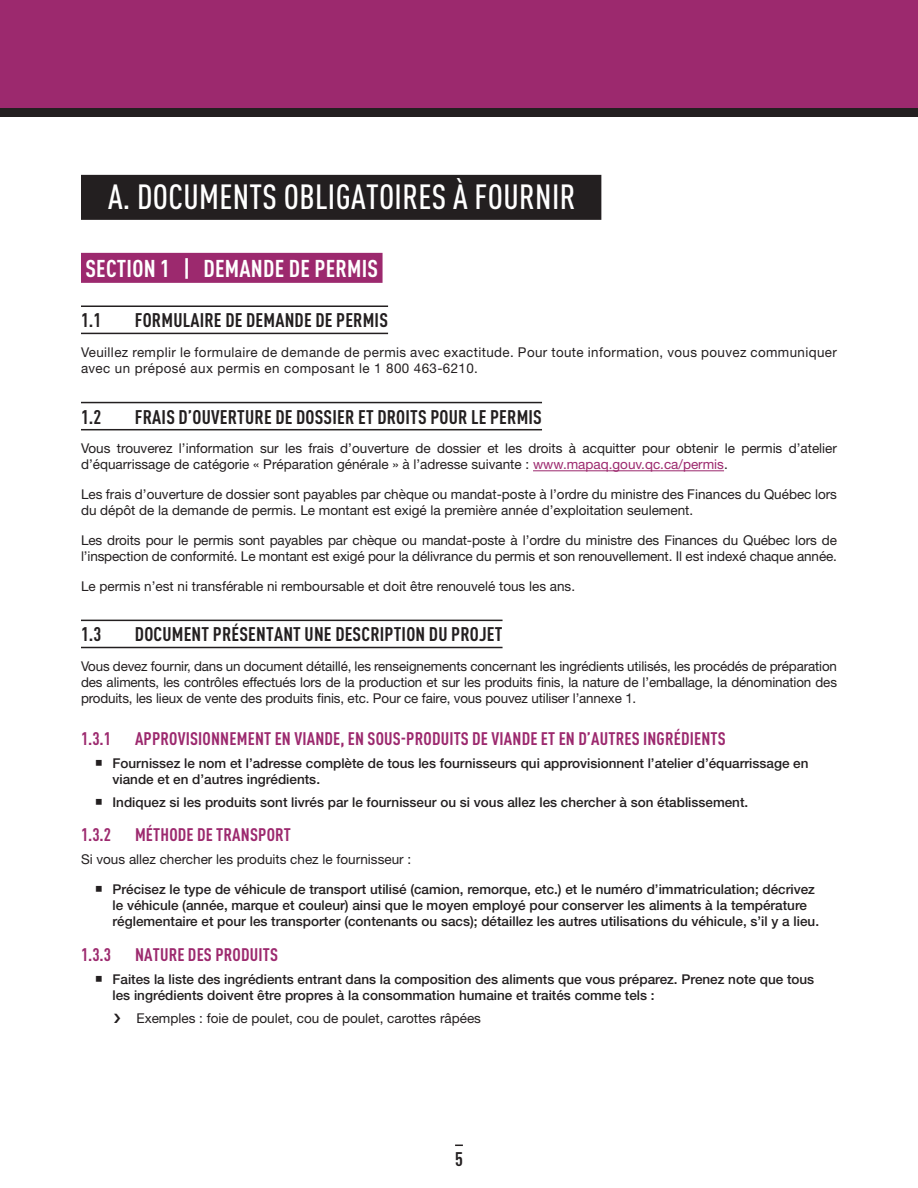
<style>
.page{position:relative;width:918px;height:1188px;background:#fff}
.page>*{position:absolute;margin:0;border:0;box-sizing:border-box;transform-origin:0 0}
.t1{font:500 condensed 34.5px "DINOT";letter-spacing:.01em;color:#fff}
.t2{font:700 condensed 24px "DINOT";letter-spacing:.01em;color:#fff}
.t3{font:700 condensed 19.5px "DINOT";letter-spacing:.01em;color:#231f20}
.t4{font:700 condensed 18px "DINOT";letter-spacing:.01em;color:#9c296e}
.t5{font:13.5px/16.2px "Helvetica Neue";color:#231f20}
.t6{font:500 13.5px/16.2px "Helvetica Neue";color:#231f20}
.t7{font:13.5px/16.2px "Helvetica Neue";letter-spacing:.03em;color:#231f20}
.s1{color:#9c296e}
</style>
<div class="page">
<div style="left:81px;top:175px;width:520px;height:45px;background:#231f20"></div>
<div style="left:81px;top:253px;width:302px;height:30px;background:#9c296e"></div>
<hr style="left:81px;top:306px;width:307px;height:1px;background:#231f20">
<hr style="left:81px;top:333px;width:307px;height:1px;background:#231f20">
<hr style="left:81px;top:402px;width:461px;height:1px;background:#231f20">
<hr style="left:81px;top:429px;width:461px;height:1px;background:#231f20">
<hr style="left:533px;top:470px;width:191px;height:1px;background:#9c296e">
<hr style="left:81px;top:620px;width:422px;height:1px;background:#231f20">
<hr style="left:81px;top:647px;width:422px;height:1px;background:#231f20">
<div style="left:0;top:0;width:918px;height:117px;background:#9c296e"></div>
<div style="left:0;top:109px;width:918px;height:8px;background:#231f20"></div>
<h1 class="t1" style="left:108px;top:176px;width:469px">A. DOCUMENTS OBLIGATOIRES À FOURNIR</h1>
<h2 class="t2" style="left:85px;top:254px;width:294px">SECTION 1 | DEMANDE DE PERMIS</h2>
<h3 class="t3" style="left:81px;top:308px;width:22px">1.1</h3>
<h3 class="t3" style="left:135px;top:308px;width:254px">FORMULAIRE DE DEMANDE DE PERMIS</h3>
<p class="t7" style="left:81px;top:344px;width:758px">Veuillez remplir le formulaire de demande de permis avec exactitude. Pour toute information, vous pouvez communiquer avec un préposé aux permis en composant le 1 800 463-6210.</p>
<h3 class="t3" style="left:81px;top:405px;width:22px">1.2</h3>
<h3 class="t3" style="left:135px;top:405px;width:408px">FRAIS D’OUVERTURE DE DOSSIER ET DROITS POUR LE PERMIS</h3>
<p class="t5" style="left:81px;top:440px;width:758px">Vous trouverez l’information sur les frais d’ouverture de dossier et les droits à acquitter pour obtenir le permis d’atelier d’équarrissage de catégorie « Préparation générale » à l’adresse suivante : <span class="s1">www.mapaq.gouv.qc.ca/permis</span>.</p>
<p class="t5" style="left:81px;top:486px;width:758px">Les frais d’ouverture de dossier sont payables par chèque ou mandat-poste à l’ordre du ministre des Finances du Québec lors du dépôt de la demande de permis. Le montant est exigé la première année d’exploitation seulement.</p>
<p class="t5" style="left:81px;top:532px;width:758px">Les droits pour le permis sont payables par chèque ou mandat-poste à l’ordre du ministre des Finances du Québec lors de l’inspection de conformité. Le montant est exigé pour la délivrance du permis et son renouvellement. Il est indexé chaque année.</p>
<p class="t5" style="left:81px;top:578px;width:496px">Le permis n’est ni transférable ni remboursable et doit être renouvelé tous les ans.</p>
<h3 class="t3" style="left:81px;top:623px;width:22px">1.3</h3>
<h3 class="t3" style="left:135px;top:623px;width:369px">DOCUMENT PRÉSENTANT UNE DESCRIPTION DU PROJET</h3>
<p class="t5" style="left:81px;top:658px;width:758px;text-align:justify">Vous devez fournir, dans un document détaillé, les renseignements concernant les ingrédients utilisés, les procédés de préparation des aliments, les contrôles effectués lors de la production et sur les produits finis, la nature de l’emballage, la dénomination des produits, les lieux de vente des produits finis, etc. Pour ce faire, vous pouvez utiliser l’annexe 1.</p>
<h3 class="t4" style="left:81px;top:727px;width:32px">1.3.1</h3>
<h3 class="t4" style="left:135px;top:727px;width:592px">APPROVISIONNEMENT EN VIANDE, EN SOUS-PRODUITS DE VIANDE ET EN D’AUTRES INGRÉDIENTS</h3>
<p class="t6" style="left:112px;top:755px;width:698px;text-indent:-18px">▪ Fournissez le nom et l’adresse complète de tous les fournisseurs qui approvisionnent l’atelier d’équarrissage en viande et en d’autres ingrédients.</p>
<p class="t6" style="left:94px;top:794px;width:655px">▪ Indiquez si les produits sont livrés par le fournisseur ou si vous allez les chercher à son établissement.</p>
<h3 class="t4" style="left:81px;top:824px;width:32px">1.3.2</h3>
<h3 class="t4" style="left:135px;top:824px;width:158px">MÉTHODE DE TRANSPORT</h3>
<p class="t5" style="left:81px;top:851px;width:332px">Si vous allez chercher les produits chez le fournisseur :</p>
<p class="t6" style="left:112px;top:881px;width:708px;text-indent:-18px">▪ Précisez le type de véhicule de transport utilisé (camion, remorque, etc.) et le numéro d’immatriculation; décrivez le véhicule (année, marque et couleur) ainsi que le moyen employé pour conserver les aliments à la température réglementaire et pour les transporter (contenants ou sacs); détaillez les autres utilisations du véhicule, s’il y a lieu.</p>
<h3 class="t4" style="left:81px;top:944px;width:32px">1.3.3</h3>
<h3 class="t4" style="left:135px;top:944px;width:144px">NATURE DES PRODUITS</h3>
<p class="t6" style="left:112px;top:971px;width:703px;text-indent:-18px">▪ Faites la liste des ingrédients entrant dans la composition des aliments que vous préparez. Prenez note que tous les ingrédients doivent être propres à la consommation humaine et traités comme tels :</p>
<p class="t5" style="left:137px;top:1010px;width:346px">Exemples : foie de poulet, cou de poulet, carottes râpées</p>
<h3 class="t3" style="left:455px;top:1148px;width:9px">5</h3>
</div>
